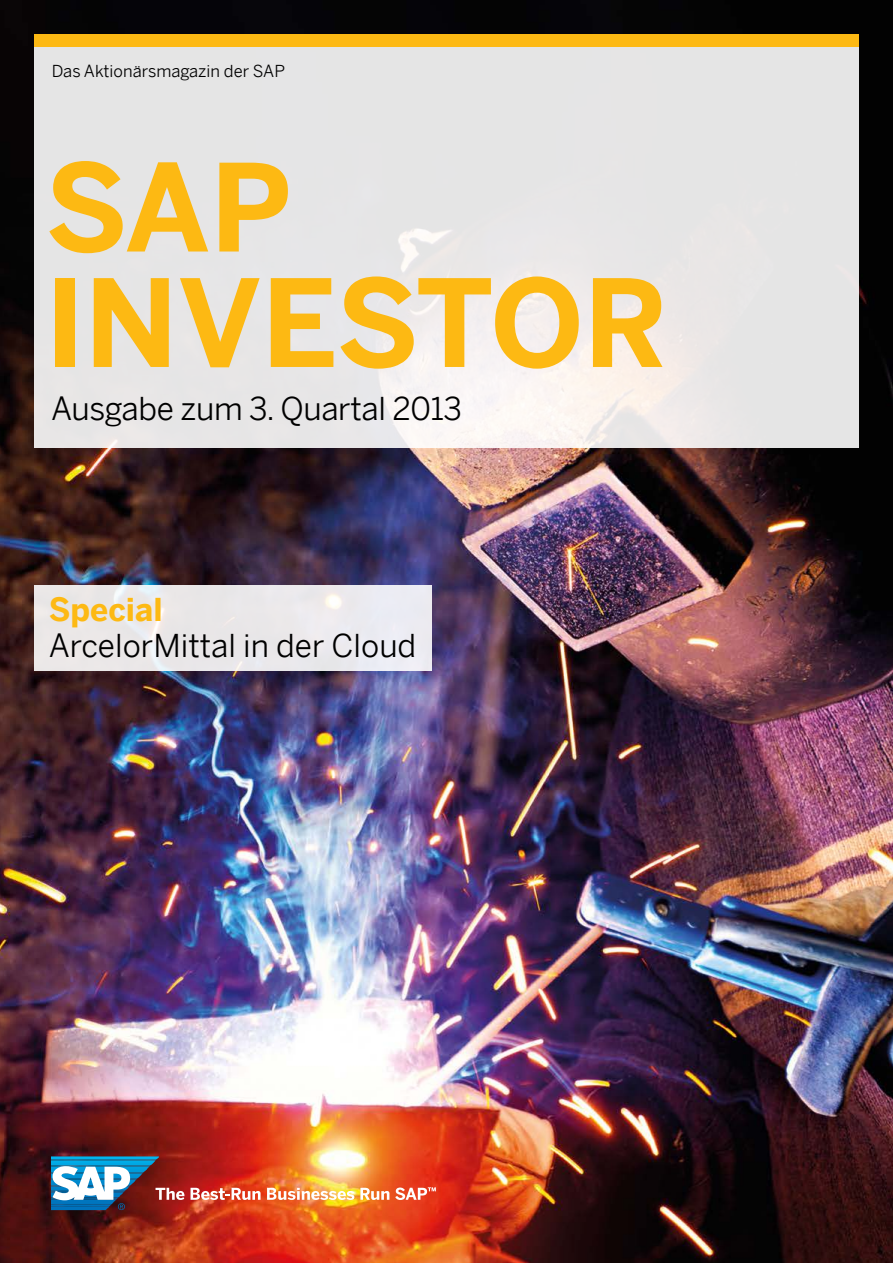
<style>
.page{position:relative;width:893px;height:1263px;background:#fff}
.page>*{position:absolute;margin:0;border:0;box-sizing:border-box;transform-origin:0 0}
.t1{font:700 120px/115.5px "Benton Sans";color:#fdb913}
.t2{font:31.5px "Benton Sans";letter-spacing:-.01em;color:#000}
.t3{font:700 31.5px "Benton Sans";color:#fdb913}
.t4{font:16.5px "Benton Sans";color:#000}
</style>
<div class="page">
<img style="left:0;top:0;width:893px;height:1263px">
<svg style="left:191px;top:1188px;width:70px;height:12px"></svg>
<svg style="left:267px;top:1188px;width:87px;height:12px"></svg>
<svg style="left:360px;top:1188px;width:29px;height:12px"></svg>
<svg style="left:395px;top:1187px;width:41px;height:13px"></svg>
<svg style="left:51px;top:1157px;width:133px;height:53px"></svg>
<svg style="left:34px;top:47px;width:825px;height:400px;background:#e8e7e7"></svg>
<div style="left:34px;top:34px;width:825px;height:13px;background:#fdb913"></div>
<div style="left:34px;top:586px;width:397px;height:85px;background:#eae8e9"></div>
<p class="t4" style="left:52px;top:59px;width:235px">Das Aktionärsmagazin der SAP</p>
<h1 class="t1" style="left:45px;top:145px;width:625px">SAP<br>INVESTOR</h1>
<p class="t2" style="left:51px;top:386px;width:413px">Ausgabe zum 3. Quartal 2013</p>
<p class="t3" style="left:49px;top:586px;width:115px">Special</p>
<p class="t2" style="left:49px;top:623px;width:369px">ArcelorMittal in der Cloud</p>
</div>
